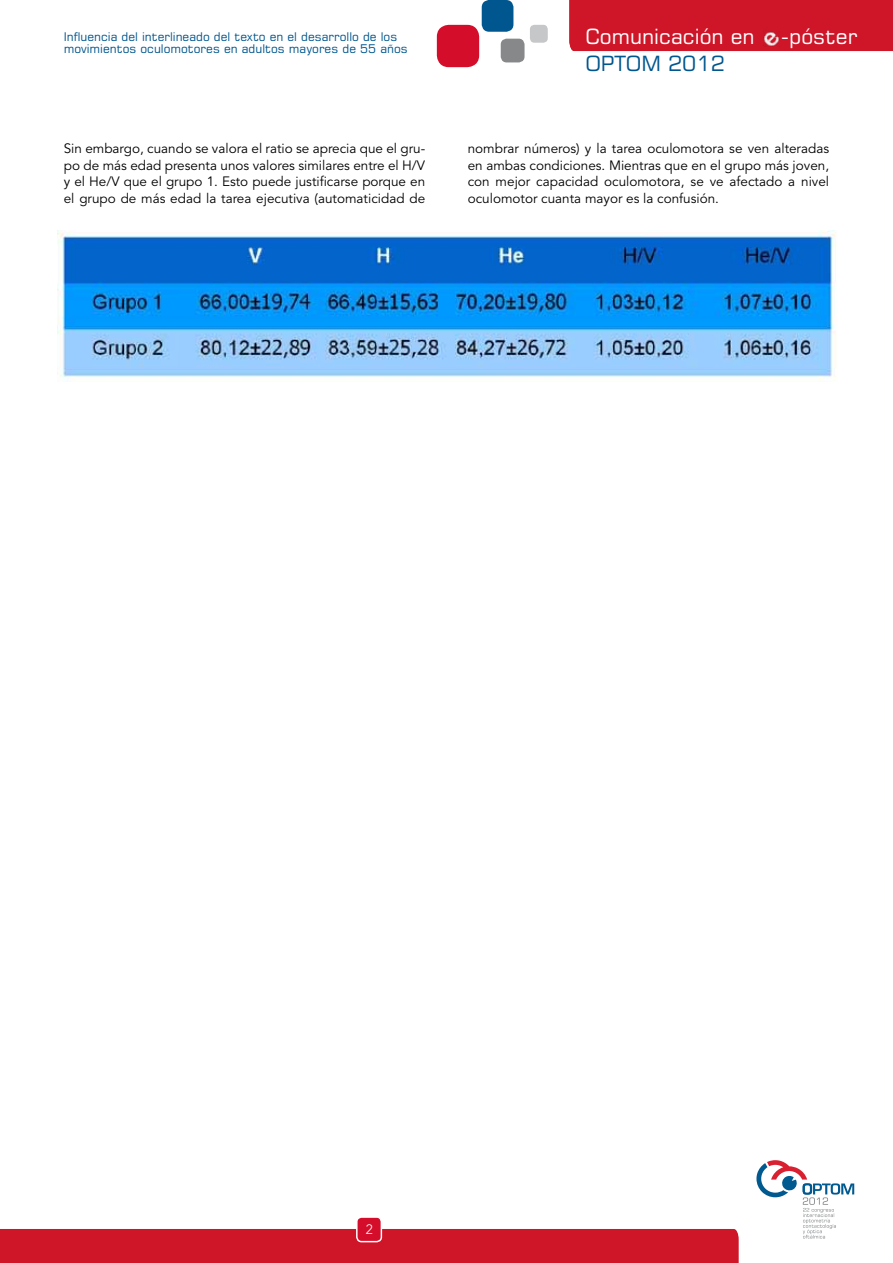
<style>
.page{position:relative;width:893px;height:1263px;background:#fff}
.page>*{position:absolute;margin:0;border:0;box-sizing:border-box;transform-origin:0 0}
.t1{font:21px "Square 721";color:#fff}
.t2{font:21px "Square 721";color:#00568e}
.t3{font:13.5px/16.5px "Avenir";color:#000;text-align:justify}
.t4{font:300 13.5px "Avenir";color:#fff}
.t5{font:12px/12px "Square 721";color:#00568e}
</style>
<div class="page">
<div style="left:437px;top:25px;width:42px;height:42px;background:#d40e2a;border-radius:12px"></div>
<div style="left:482px;top:0;width:31px;height:32px;background:#00568e;border-radius:7px"></div>
<div style="left:501px;top:39px;width:24px;height:23px;background:#87888a;border-radius:6px"></div>
<div style="left:530px;top:25px;width:18px;height:18px;background:#c6c7c8;border-radius:4px"></div>
<div style="left:569px;top:0;width:324px;height:51px;background:#ce1628"></div>
<svg style="left:756px;top:1160px;width:98px;height:78px"></svg>
<div style="left:0;top:1229px;width:739px;height:34px;background:#ce1628"></div>
<div style="left:357px;top:1217px;width:24px;height:24px;background:#d40e2a;border-radius:5px"></div>
<div style="left:356px;top:1216px;width:26px;height:26px;border:1px solid #fff;border-radius:5px"></div>
<img style="left:764px;top:30px;width:15px;height:16px">
<img style="left:57px;top:230px;width:779px;height:152px">
<p class="t5" style="left:64px;top:30px;width:346px">Influencia del interlineado del texto en el desarrollo de los movimientos oculomotores en adultos mayores de 55 años</p>
<h1 class="t1" style="left:585px;top:23px;width:274px">Comunicación en -póster</h1>
<h1 class="t2" style="left:585px;top:50px;width:141px">OPTOM 2012</h1>
<p class="t3" style="left:64px;top:140px;width:363px">Sin embargo, cuando se valora el ratio se aprecia que el gru&shy;po de más edad presenta unos valores similares entre el H/V y el He/V que el grupo 1. Esto puede justificarse porque en el grupo de más edad la tarea ejecutiva (automaticidad de</p>
<p class="t3" style="left:468px;top:140px;width:363px">nombrar números) y la tarea oculomotora se ven alteradas en ambas condiciones. Mientras que en el grupo más joven, con mejor capacidad oculomotora, se ve afectado a nivel oculomotor cuanta mayor es la confusión.</p>
<p class="t4" style="left:366px;top:1222px;width:9px">2</p>
</div>
